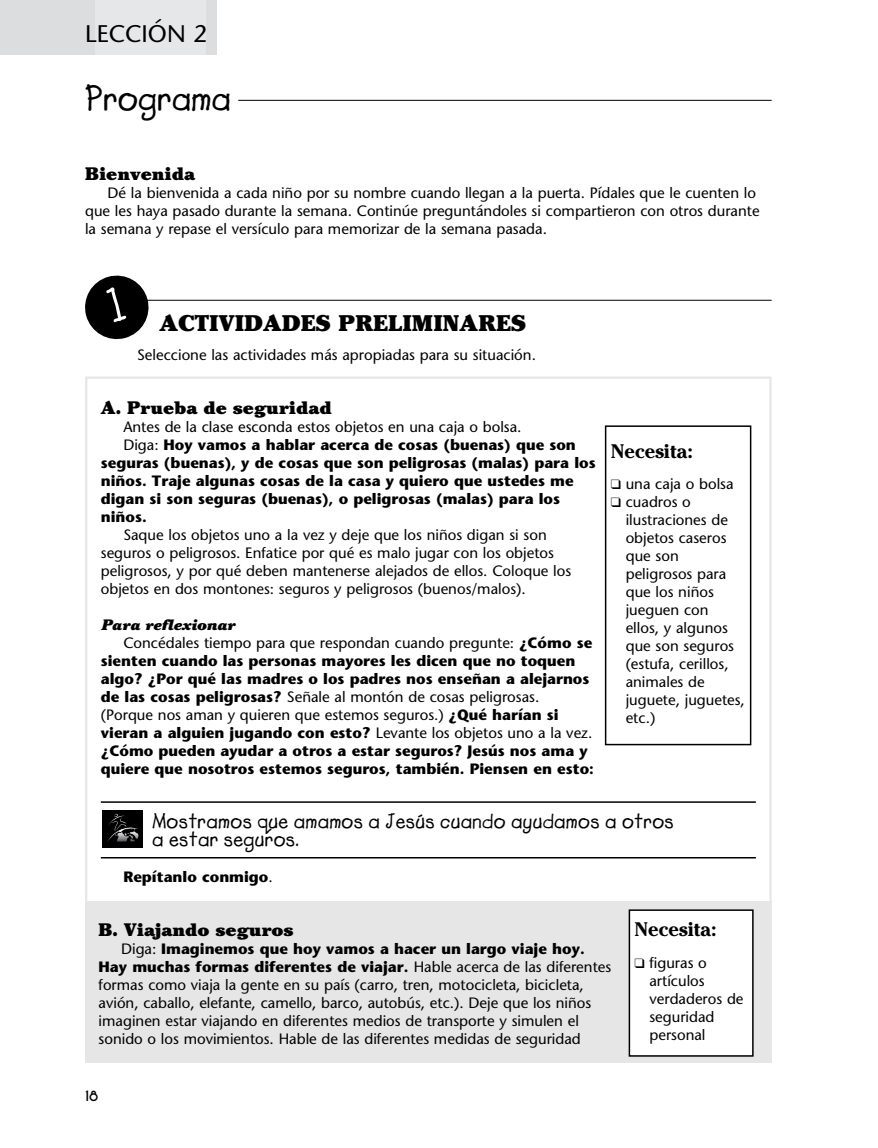
<style>
.page{position:relative;width:878px;height:1148px;background:#fff}
.page>*{position:absolute;margin:0;border:0;box-sizing:border-box;transform-origin:0 0}
.t1{font:700 36px "Lemonade";color:#000}
.t2{font:24px "Stone Sans";color:#000}
.t3{font:900 22.5px "Cheltenham";color:#000}
.t4{font:700 21px/18px "Lemonade";letter-spacing:.015em;color:#000}
.t5{font:700 19.5px "Cheltenham";color:#000}
.t6{font:900 18px "Cheltenham";color:#000}
.t7{font:15px/18px "Stone Sans";color:#000}
.t8{font:700 15px/18px "Stone Sans";color:#000}
.t9{font:italic 900 15px "Cheltenham";color:#000}
.t10{font:700 15px "New Garden";color:#000}
.s1{font-weight:400}
.s2{font-weight:700}
</style>
<div class="page">
<div style="left:0;top:0;width:95px;height:54px;background:#dcdddf"></div>
<div style="left:95px;top:0;width:111px;height:54px;background:#e6e7e9"></div>
<div style="left:206px;top:0;width:10px;height:54px;background:#dcdddf"></div>
<hr style="left:238px;top:100px;width:533px;height:1px;background:#000">
<hr style="left:133px;top:300px;width:638px;height:1px;background:#000">
<hr style="left:101px;top:801px;width:654px;height:2px;background:#000">
<hr style="left:101px;top:857px;width:654px;height:1px;background:#000">
<div style="left:605px;top:425px;width:146px;height:320px;border:2px solid #000"></div>
<div style="left:85px;top:901px;width:686px;height:161px;background:#e6e6e6"></div>
<div style="left:629px;top:910px;width:123px;height:145px;background:#fff"></div>
<div style="left:628px;top:909px;width:125px;height:147px;border:2px solid #000"></div>
<div style="left:103px;top:810px;width:40px;height:37px;background:#000"></div>
<svg style="left:107px;top:813px;width:32px;height:29px"></svg>
<svg style="left:85px;top:275px;width:67px;height:65px"></svg>
<h2 class="t2" style="left:85px;top:24px;width:123px">LECCIÓN 2</h2>
<h1 class="t1" style="left:85px;top:76px;width:148px">Programa</h1>
<p class="t6" style="left:85px;top:167px;width:112px">Bienvenida</p>
<p class="t7" style="left:85px;top:185px;width:676px;text-indent:22px">Dé la bienvenida a cada niño por su nombre cuando llegan a la puerta. Pídales que le cuenten lo que les haya pasado durante la semana. Continúe preguntándoles si compartieron con otros durante la semana y repase el versículo para memorizar de la semana pasada.</p>
<h3 class="t3" style="left:160px;top:314px;width:368px">ACTIVIDADES PRELIMINARES</h3>
<p class="t7" style="left:137px;top:347px;width:400px">Seleccione las actividades más apropiadas para su situación.</p>
<p class="t6" style="left:101px;top:401px;width:232px">A. Prueba de seguridad</p>
<p class="t7" style="left:123px;top:419px;width:400px">Antes de la clase esconda estos objetos en una caja o bolsa.</p>
<p class="t8" style="left:123px;top:437px;width:454px"><span class="s1">Diga:</span> Hoy vamos a hablar acerca de cosas (buenas) que son</p>
<p class="t8" style="left:101px;top:455px;width:496px">seguras (buenas), y de cosas que son peligrosas (malas) para los</p>
<p class="t8" style="left:101px;top:473px;width:474px">niños. Traje algunas cosas de la casa y quiero que ustedes me</p>
<p class="t8" style="left:101px;top:491px;width:461px">digan si son seguras (buenas), o peligrosas (malas) para los</p>
<p class="t8" style="left:101px;top:509px;width:47px">niños.</p>
<p class="t7" style="left:101px;top:527px;width:472px;text-indent:22px">Saque los objetos uno a la vez y deje que los niños digan si son seguros o peligrosos. Enfatice por qué es malo jugar con los objetos peligrosos, y por qué deben mantenerse alejados de ellos. Coloque los objetos en dos montones: seguros y peligrosos (buenos/malos).</p>
<p class="t9" style="left:101px;top:619px;width:136px">Para reflexionar</p>
<p class="t8" style="left:101px;top:635px;width:494px;text-indent:22px"><span class="s1">Concédales tiempo para que respondan cuando pregunte:</span> ¿Cómo se sienten cuando las personas mayores les dicen que no toquen algo? ¿Por qué las madres o los padres nos enseñan a alejarnos de las cosas peligrosas? <span class="s1">Señale al montón de cosas peligrosas. (Porque nos aman y quieren que estemos seguros.)</span> ¿Qué harían si vieran a alguien jugando con esto? <span class="s1">Levante los objetos uno a la vez. </span>¿Cómo pueden ayudar a otros a estar seguros? Jesús nos ama y quiere que nosotros estemos seguros, también. Piensen en esto:</p>
<h3 class="t4" style="left:152px;top:812px;width:523px">Mostramos que amamos a Jesús cuando ayudamos a otros a estar seguros.</h3>
<p class="t8" style="left:123px;top:869px;width:151px">Repítanlo conmigo<span class="s1">.</span></p>
<h3 class="t5" style="left:611px;top:439px;width:83px">Necesita:</h3>
<p class="t7" style="left:611px;top:476px;width:124px">❑ una caja o bolsa</p>
<p class="t7" style="left:625px;top:494px;width:121px;text-indent:-15px">❑ cuadros o ilustraciones de objetos caseros que son peligrosos para que los niños jueguen con ellos, y algunos que son seguros (estufa, cerillos, animales de juguete, juguetes, etc.)</p>
<p class="t6" style="left:99px;top:923px;width:196px">B. Viajando seguros</p>
<p class="t7" style="left:99px;top:941px;width:514px;text-indent:22px">Diga: <span class="s2">Imaginemos que hoy vamos a hacer un largo viaje hoy.<br>Hay muchas formas diferentes de viajar.</span> Hable acerca de las diferentes formas como viaja la gente en su país (carro, tren, motocicleta, bicicleta, avión, caballo, elefante, camello, barco, autobús, etc.). Deje que los niños imaginen estar viajando en diferentes medios de transporte y simulen el sonido o los movimientos. Hable de las diferentes medidas de seguridad</p>
<p class="t10" style="left:85px;top:1086px;width:15px">18</p>
<h3 class="t5" style="left:634px;top:918px;width:83px">Necesita:</h3>
<p class="t7" style="left:649px;top:955px;width:96px;text-indent:-15px">❑ figuras o artículos verdaderos de seguridad personal</p>
</div>
